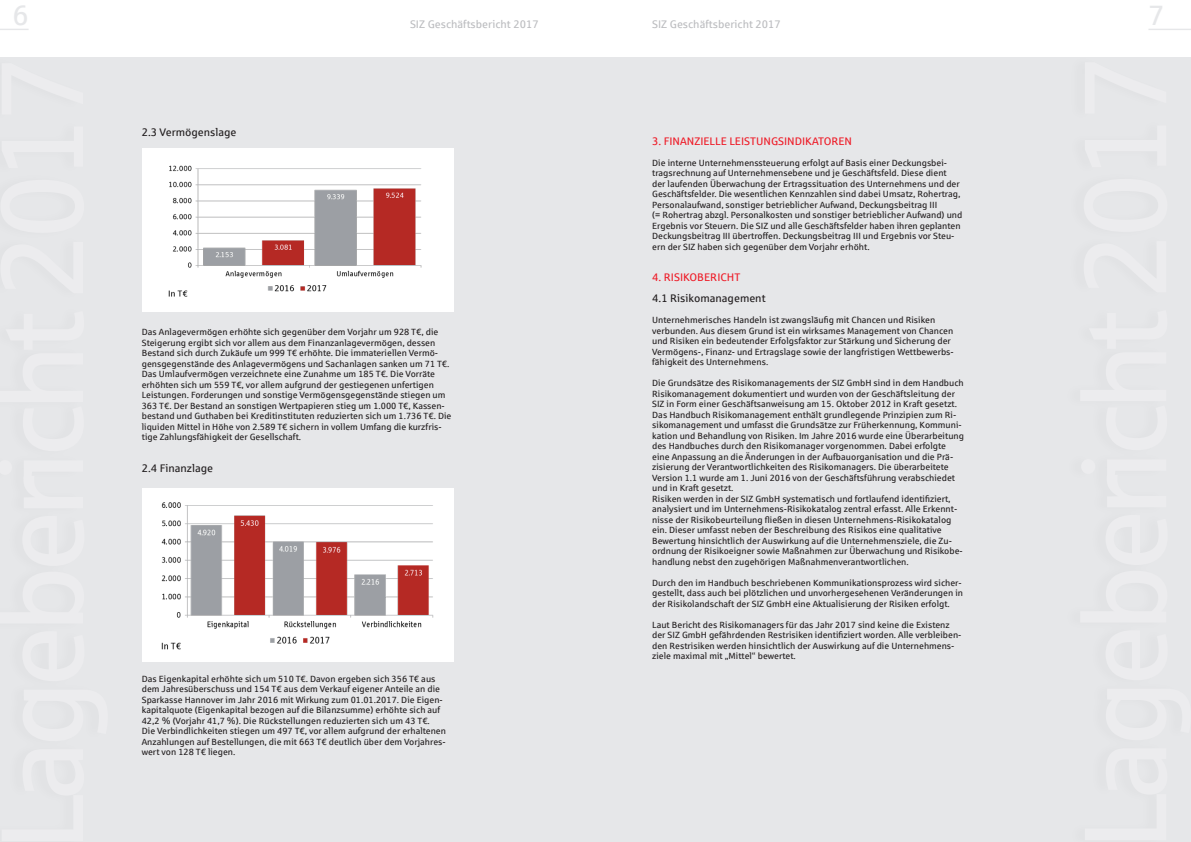
<style>
.page{position:relative;width:1191px;height:842px;background:#fff}
.page>*{position:absolute;margin:0;border:0;box-sizing:border-box;transform-origin:0 0}
.t1{font:28px "Sparkasse Rg";color:#e6e7e9}
.t2{font:11px "Sparkasse Rg";color:#231f20}
.t3{font:11px "Sparkasse Rg";color:#ee1c28}
.t4{font:11px "Sparkasse Rg";color:#bcbdc0}
.t5{font:9px/10.5px "Sparkasse Rg";color:#231f20}
</style>
<div class="page">
<div style="left:0;top:57px;width:1191px;height:785px;background:#e6e7e9"></div>
<svg style="left:0;top:29px;width:29px;height:1px"></svg>
<hr style="left:1148px;top:29px;width:43px;height:1px;background:#e6e7e9">
<div style="left:1062px;top:53px;width:129px;height:789px;background:#e6e7e9"></div>
<div style="left:0;top:54px;width:109px;height:788px;background:#e6e7e9"></div>
<div style="left:142px;top:148px;width:312px;height:164px;background:#fff"></div>
<div style="left:142px;top:488px;width:312px;height:173px;background:#fff"></div>
<img style="left:168px;top:165px;width:254px;height:131px">
<img style="left:161px;top:502px;width:273px;height:148px">
<h1 class="t1" style="left:12px;top:-2px;width:18px">6</h1>
<h1 class="t1" style="left:1148px;top:-2px;width:18px">7</h1>
<p class="t4" style="left:410px;top:17px;width:130px">SIZ Geschäftsbericht 2017</p>
<p class="t4" style="left:652px;top:17px;width:130px">SIZ Geschäftsbericht 2017</p>
<p class="t2" style="left:142px;top:125px;width:96px">2.3 Vermögenslage</p>
<p class="t5" style="left:142px;top:327px;width:311px">Das Anlagevermögen erhöhte sich gegenüber dem Vorjahr um 928 T€, die Steigerung ergibt sich vor allem aus dem Finanzanlagevermögen, dessen Bestand sich durch Zukäufe um 999 T€ erhöhte. Die immateriellen Vermö&shy;gensgegenstände des Anlagevermögens und Sachanlagen sanken um 71 T€.<br>Das Umlaufvermögen verzeichnete eine Zunahme um 185 T€. Die Vorräte erhöhten sich um 559 T€, vor allem aufgrund der gestiegenen unfertigen Leistungen. Forderungen und sonstige Vermögensgegenstände stiegen um 363 T€. Der Bestand an sonstigen Wertpapieren stieg um 1.000 T€, Kassen&shy;bestand und Guthaben bei Kreditinstituten reduzierten sich um 1.736 T€. Die liquiden Mittel in Höhe von 2.589 T€ sichern in vollem Umfang die kurzfris&shy;tige Zahlungsfähigkeit der Gesellschaft.</p>
<p class="t2" style="left:142px;top:461px;width:73px">2.4 Finanzlage</p>
<p class="t5" style="left:142px;top:673px;width:306px">Das Eigenkapital erhöhte sich um 510 T€. Davon ergeben sich 356 T€ aus dem Jahresüberschuss und 154 T€ aus dem Verkauf eigener Anteile an die Sparkasse Hannover im Jahr 2016 mit Wirkung zum 01.01.2017. Die Eigen&shy;kapitalquote (Eigenkapital bezogen auf die Bilanzsumme) erhöhte sich auf 42,2 % (Vorjahr 41,7 %). Die Rückstellungen reduzierten sich um 43 T€.<br>Die Verbindlichkeiten stiegen um 497 T€, vor allem aufgrund der erhaltenen Anzahlungen auf Bestellungen, die mit 663 T€ deutlich über dem Vorjahres&shy;wert von 128 T€ liegen.</p>
<p class="t3" style="left:652px;top:134px;width:201px">3. FINANZIELLE LEISTUNGSINDIKATOREN</p>
<p class="t5" style="left:652px;top:157px;width:312px">Die interne Unternehmenssteuerung erfolgt auf Basis einer Deckungsbei&shy;tragsrechnung auf Unternehmensebene und je Geschäftsfeld. Diese dient der laufenden Überwachung der Ertragssituation des Unternehmens und der Geschäftsfelder. Die wesentlichen Kennzahlen sind dabei Umsatz, Rohertrag, Personalaufwand, sonstiger betrieblicher Aufwand, Deckungsbeitrag III<br>(= Rohertrag abzgl. Personalkosten und sonstiger betrieblicher Aufwand) und Ergebnis vor Steuern. Die SIZ und alle Geschäftsfelder haben ihren geplanten Deckungsbeitrag III übertroffen. Deckungsbeitrag III und Ergebnis vor Steu&shy;ern der SIZ haben sich gegenüber dem Vorjahr erhöht.</p>
<p class="t3" style="left:652px;top:271px;width:90px">4. RISIKOBERICHT</p>
<p class="t2" style="left:652px;top:292px;width:115px">4.1 Risikomanagement</p>
<p class="t5" style="left:652px;top:315px;width:303px">Unternehmerisches Handeln ist zwangsläufig mit Chancen und Risiken verbunden. Aus diesem Grund ist ein wirksames Management von Chancen und Risiken ein bedeutender Erfolgsfaktor zur Stärkung und Sicherung der Vermögens-, Finanz- und Ertragslage sowie der langfristigen Wettbewerbs&shy;fähigkeit des Unternehmens.</p>
<p class="t5" style="left:652px;top:378px;width:313px">Die Grundsätze des Risikomanagements der SIZ GmbH sind in dem Handbuch Risikomanagement dokumentiert und wurden von der Geschäftsleitung der SIZ in Form einer Geschäftsanweisung am 15. Oktober 2012 in Kraft gesetzt.<br>Das Handbuch Risikomanagement enthält grundlegende Prinzipien zum Ri&shy;sikomanagement und umfasst die Grundsätze zur Früherkennung, Kommuni&shy;kation und Behandlung von Risiken. Im Jahre 2016 wurde eine Überarbeitung des Handbuches durch den Risikomanager vorgenommen. Dabei erfolgte eine Anpassung an die Änderungen in der Aufbauorganisation und die Prä&shy;zisierung der Verantwortlichkeiten des Risikomanagers. Die überarbeitete Version 1.1 wurde am 1. Juni 2016 von der Geschäftsführung verabschiedet und in Kraft gesetzt.<br>Risiken werden in der SIZ GmbH systematisch und fortlaufend identifiziert, analysiert und im Unternehmens-Risikokatalog zentral erfasst. Alle Erkennt&shy;nisse der Risikobeurteilung fließen in diesen Unternehmens-Risikokatalog ein. Dieser umfasst neben der Beschreibung des Risikos eine qualitative Bewertung hinsichtlich der Auswirkung auf die Unternehmensziele, die Zu&shy;ordnung der Risikoeigner sowie Maßnahmen zur Überwachung und Risikobe&shy;handlung nebst den zugehörigen Maßnahmenverantwortlichen.</p>
<p class="t5" style="left:652px;top:577px;width:312px">Durch den im Handbuch beschriebenen Kommunikationsprozess wird sicher&shy;gestellt, dass auch bei plötzlichen und unvorhergesehenen Veränderungen in der Risikolandschaft der SIZ GmbH eine Aktualisierung der Risiken erfolgt.</p>
<p class="t5" style="left:652px;top:619px;width:311px">Laut Bericht des Risikomanagers für das Jahr 2017 sind keine die Existenz der SIZ GmbH gefährdenden Restrisiken identifiziert worden. Alle verbleiben&shy;den Restrisiken werden hinsichtlich der Auswirkung auf die Unternehmens&shy;ziele maximal mit „Mittel“ bewertet.</p>
</div>
